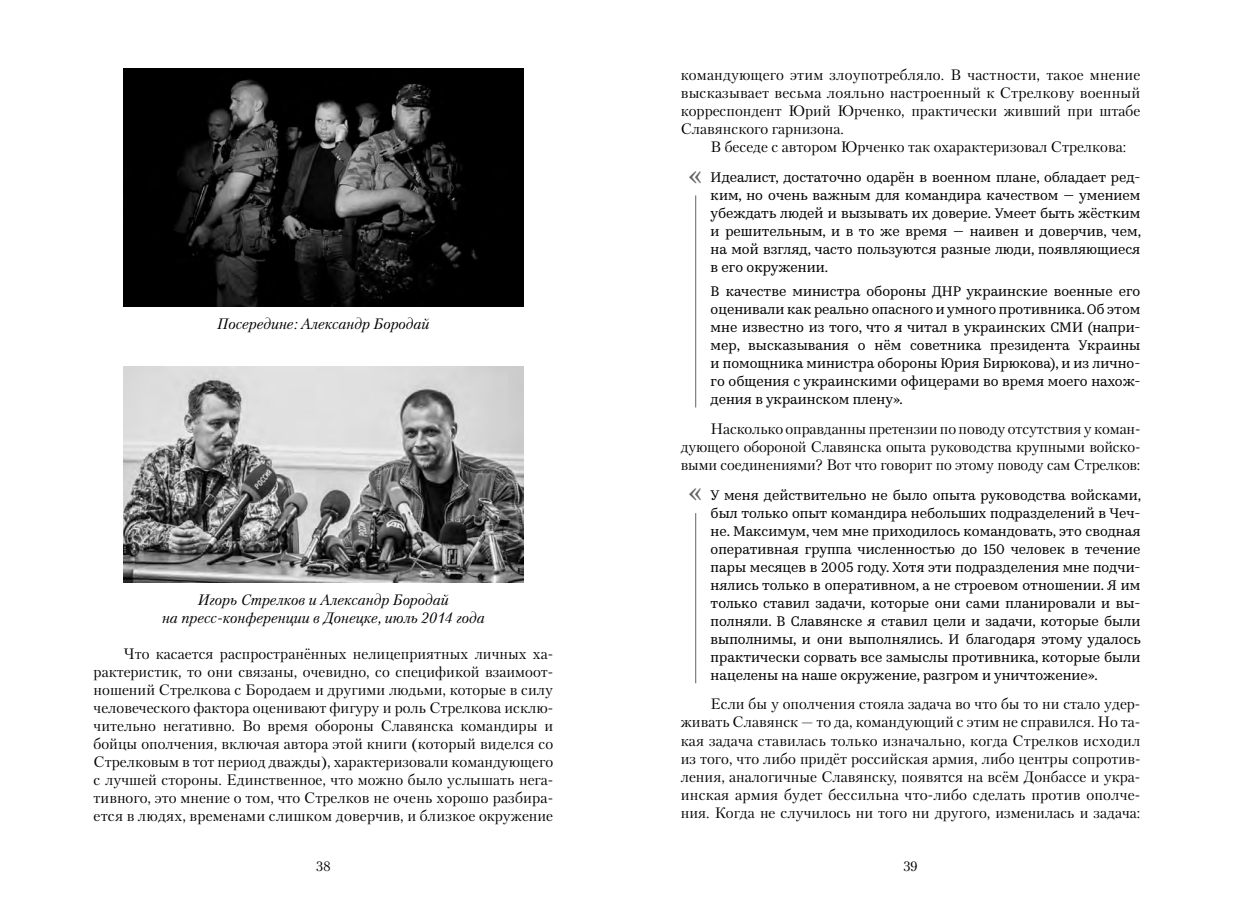
<style>
.page{position:relative;width:1234px;height:915px;background:#fff}
.page>*{position:absolute;margin:0;border:0;box-sizing:border-box;transform-origin:0 0}
.t1{font:30px "PT Serif";color:#636362}
.t2{font:15px/18px "Petersburg";color:#000;text-align:justify}
.t3{font:italic 15px/18px "Petersburg";color:#000;text-align:center}
.t4{font:13.95px/18px "Kazimir Text";color:#000;text-align:justify}
.t5{font:13.5px "Petersburg";color:#000}
</style>
<div class="page">
<img style="left:123px;top:68px;width:400px;height:238px">
<img style="left:123px;top:366px;width:400px;height:216px">
<hr style="left:695px;top:195px;width:1px;height:212px;background:#636362">
<hr style="left:695px;top:513px;width:1px;height:170px;background:#636362">
<p class="t3" style="left:217px;top:314px;width:214px">Посередине: Александр Бородай</p>
<p class="t3" style="left:162px;top:590px;width:324px">Игорь Стрелков и Александр Бородай<br>на пресс-конференции в Донецке, июль 2014 года</p>
<p class="t2" style="left:94px;top:644px;width:461px;text-indent:30px">Что касается распространённых нелицеприятных личных ха&shy;рактеристик, то они связаны, очевидно, со спецификой взаимоот&shy;ношений Стрелкова с Бородаем и другими людьми, которые в силу человеческого фактора оценивают фигуру и роль Стрелкова исклю&shy;чительно негативно. Во время обороны Славянска командиры и бойцы ополчения, включая автора этой книги (который виделся со Стрелковым в тот период дважды), характеризовали командующего с лучшей стороны. Единственное, что можно было услышать нега&shy;тивного, это мнение о том, что Стрелков не очень хорошо разбира&shy;ется в людях, временами слишком доверчив, и близкое окружение</p>
<p class="t2" style="left:680px;top:65px;width:461px">командующего этим злоупотребляло. В частности, такое мнение высказывает весьма лояльно настроенный к Стрелкову военный корреспондент Юрий Юрченко, практически живший при штабе Славянского гарнизона.</p>
<p class="t2" style="left:710px;top:137px;width:417px">В беседе с автором Юрченко так охарактеризовал Стрелкова:</p>
<p class="t4" style="left:710px;top:167px;width:432px">Идеалист, достаточно одарён в военном плане, обладает ред&shy;ким, но очень важным для командира качеством — умением убеждать людей и вызывать их доверие. Умеет быть жёстким и решительным, и в то же время — наивен и доверчив, чем, на мой взгляд, часто пользуются разные люди, появляющиеся в его окружении.</p>
<p class="t4" style="left:710px;top:281px;width:431px">В качестве министра обороны ДНР украинские военные его оценивали как реально опасного и умного противника. Об этом мне известно из того, что я читал в украинских СМИ (напри&shy;мер, высказывания о нём советника президента Украины и помощника министра обороны Юрия Бирюкова), и из лично&shy;го общения с украинскими офицерами во время моего нахож&shy;дения в украинском плену».</p>
<p class="t2" style="left:680px;top:419px;width:461px;text-indent:30px">Насколько оправданны претензии по поводу отсутствия у коман&shy;дующего обороной Славянска опыта руководства крупными войско&shy;выми соединениями? Вот что говорит по этому поводу сам Стрелков:</p>
<p class="t4" style="left:710px;top:484px;width:432px">У меня действительно не было опыта руководства войсками, был только опыт командира небольших подразделений в Чеч&shy;не. Максимум, чем мне приходилось командовать, это сводная оперативная группа численностью до 150 человек в течение пары месяцев в 2005 году. Хотя эти подразделения мне подчи&shy;нялись только в оперативном, а не строевом отношении. Я им только ставил задачи, которые они сами планировали и вы&shy;полняли. В Славянске я ставил цели и задачи, которые были выполнимы, и они выполнялись. И благодаря этому удалось практически сорвать все замыслы противника, которые были нацелены на наше окружение, разгром и уничтожение».</p>
<p class="t2" style="left:680px;top:694px;width:461px;text-indent:30px">Если бы у ополчения стояла задача во что бы то ни стало удер&shy;живать Славянск — то да, командующий с этим не справился. Но та&shy;кая задача ставилась только изначально, когда Стрелков исходил из того, что либо придёт российская армия, либо центры сопротив&shy;ления, аналогичные Славянску, появятся на всём Донбассе и укра&shy;инская армия будет бессильна что-либо сделать против ополче&shy;ния. Когда не случилось ни того ни другого, изменилась и задача:</p>
<h1 class="t1" style="left:688px;top:154px;width:16px">«</h1>
<h1 class="t1" style="left:688px;top:472px;width:16px">«</h1>
<p class="t5" style="left:316px;top:856px;width:16px">38</p>
<p class="t5" style="left:903px;top:856px;width:16px">39</p>
</div>
